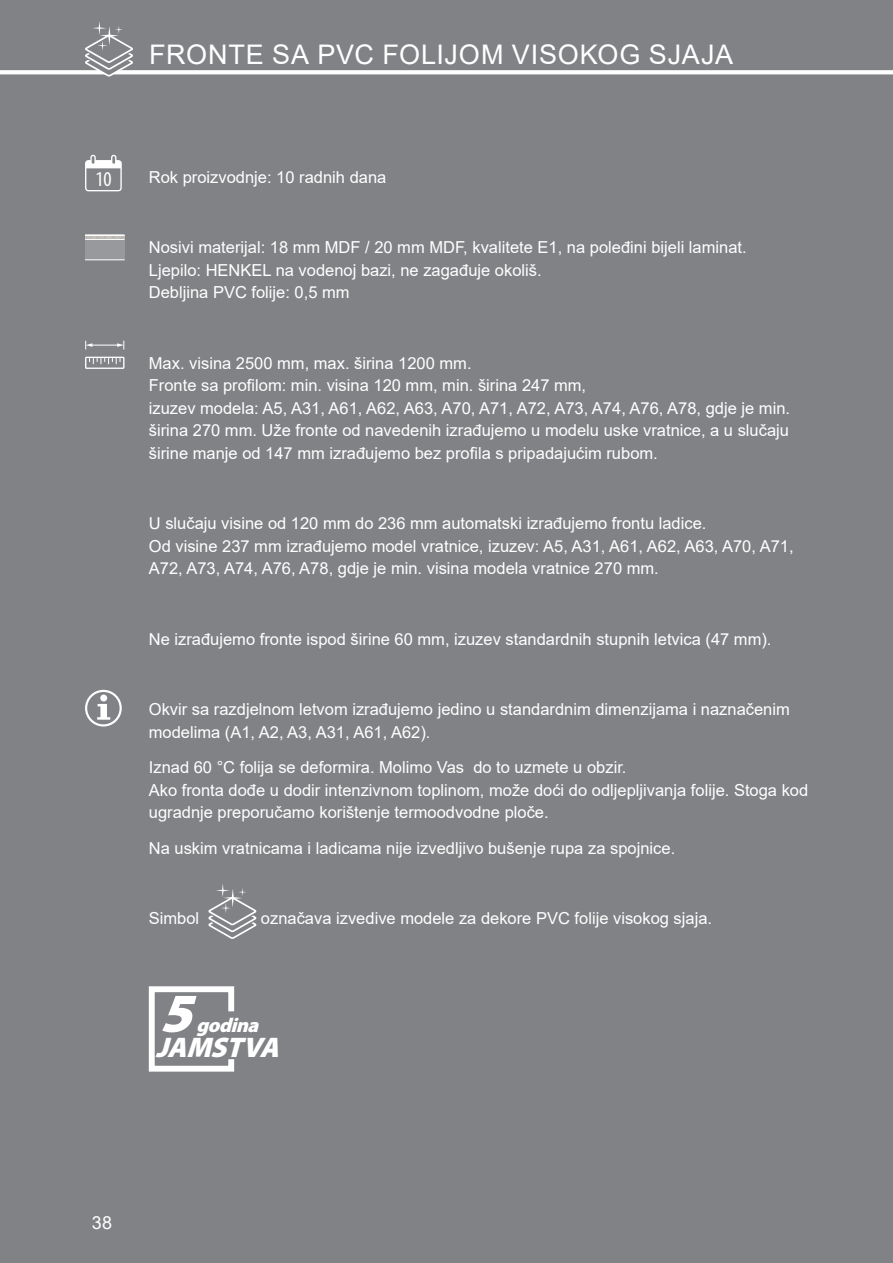
<style>
.page{position:relative;width:893px;height:1263px;background:#808285}
.page>*{position:absolute;margin:0;border:0;box-sizing:border-box;transform-origin:0 0}
.t1{font:italic 900 55.2px "Myriad Pro";color:#fff}
.t2{font:italic 900 28.5px "Myriad Pro";color:#fff}
.t3{font:27px "Arial";letter-spacing:.03em;color:#fff}
.t4{font:condensed 21.15px "Myriad Pro";color:#fff}
.t5{font:italic 900 20.1px "Myriad Pro";color:#fff}
.t6{font:18px "Arial";color:#fff}
.t7{font:16.5px/22.5px "Arial";color:#fff}
</style>
<div class="page">
<svg style="left:0;top:70px;width:892px;height:4px;background:#f9f9fa"></svg>
<hr style="left:892px;top:74px;width:1px;height:158px;background:#fbfaf5">
<hr style="left:892px;top:232px;width:1px;height:157px;background:#f8e9d1">
<hr style="left:892px;top:389px;width:1px;height:157px;background:#9d9187">
<hr style="left:892px;top:546px;width:1px;height:158px;background:#b91e23">
<hr style="left:892px;top:704px;width:1px;height:157px;background:#65000c">
<hr style="left:892px;top:861px;width:1px;height:157px;background:#47413e">
<hr style="left:892px;top:1018px;width:1px;height:158px;background:#0f1117">
<div style="left:85px;top:160px;width:37px;height:31px;border:1px solid #fff;border-radius:3px"></div>
<svg style="left:86px;top:155px;width:35px;height:13px"></svg>
<img style="left:85px;top:236px;width:40px;height:3px">
<div style="left:85px;top:239px;width:40px;height:21px;background:#97999c"></div>
<hr style="left:85px;top:239px;width:40px;height:1px;background:#fff">
<hr style="left:85px;top:259px;width:40px;height:1px;background:#fff">
<hr style="left:85px;top:234px;width:40px;height:2px;background:#fff">
<div style="left:85px;top:357px;width:39px;height:12px;border:1px solid #fff"></div>
<svg style="left:85px;top:341px;width:39px;height:8px"></svg>
<svg style="left:89px;top:357px;width:32px;height:7px"></svg>
<svg style="left:97px;top:704px;width:13px;height:16px"></svg>
<div style="left:100px;top:694px;width:7px;height:7px;background:#fff;border-radius:50%"></div>
<div style="left:85px;top:690px;width:37px;height:36px;border:2px solid #fff;border-radius:50%"></div>
<svg style="left:208px;top:884px;width:49px;height:55px"></svg>
<svg style="left:83px;top:22px;width:51px;height:55px"></svg>
<svg style="left:148px;top:986px;width:87px;height:86px"></svg>
<h3 class="t3" style="left:149px;top:39px;width:585px">FRONTE SA PVC FOLIJOM VISOKOG SJAJA</h3>
<p class="t4" style="left:95px;top:171px;width:18px">10</p>
<p class="t7" style="left:149px;top:166px;width:239px">Rok proizvodnje: 10 radnih dana</p>
<p class="t7" style="left:149px;top:236px;width:599px">Nosivi materijal: 18 mm MDF / 20 mm MDF, kvalitete E1, na poleđini bijeli laminat.<br>Ljepilo: HENKEL na vodenoj bazi, ne zagađuje okoliš.<br>Debljina PVC folije: 0,5 mm</p>
<p class="t7" style="left:149px;top:352px;width:643px">Max. visina 2500 mm, max. širina 1200 mm.<br>Fronte sa profilom: min. visina 120 mm, min. širina 247 mm,<br>izuzev modela: A5, A31, A61, A62, A63, A70, A71, A72, A73, A74, A76, A78, gdje je min. širina 270 mm. Uže fronte od navedenih izrađujemo u modelu uske vratnice, a u slučaju širine manje od 147 mm izrađujemo bez profila s pripadajućim rubom.</p>
<p class="t7" style="left:149px;top:512px;width:646px">U slučaju visine od 120 mm do 236 mm automatski izrađujemo frontu ladice.<br>Od visine 237 mm izrađujemo model vratnice, izuzev: A5, A31, A61, A62, A63, A70, A71,<br>A72, A73, A74, A76, A78, gdje je min. visina modela vratnice 270 mm.</p>
<p class="t7" style="left:149px;top:628px;width:624px">Ne izrađujemo fronte ispod širine 60 mm, izuzev standardnih stupnih letvica (47 mm).</p>
<p class="t7" style="left:149px;top:698px;width:643px">Okvir sa razdjelnom letvom izrađujemo jedino u standardnim dimenzijama i naznačenim modelima (A1, A2, A3, A31, A61, A62).</p>
<p class="t7" style="left:149px;top:756px;width:661px">Iznad 60 °C folija se deformira. Molimo Vas do to uzmete u obzir.<br>Ako fronta dođe u dodir intenzivnom toplinom, može doći do odljepljivanja folije. Stoga kod ugradnje preporučamo korištenje termoodvodne ploče.</p>
<p class="t7" style="left:149px;top:836px;width:528px">Na uskim vratnicama i ladicama nije izvedljivo bušenje rupa za spojnice.</p>
<p class="t7" style="left:149px;top:907px;width:52px">Simbol</p>
<p class="t7" style="left:261px;top:907px;width:453px">označava izvedive modele za dekore PVC folije visokog sjaja.</p>
<h1 class="t1" style="left:160px;top:992px;width:47px">5</h1>
<p class="t5" style="left:196px;top:1017px;width:68px">godina</p>
<h2 class="t2" style="left:156px;top:1037px;width:131px">JAMSTVA</h2>
<p class="t6" style="left:92px;top:1213px;width:22px">38</p>
</div>
